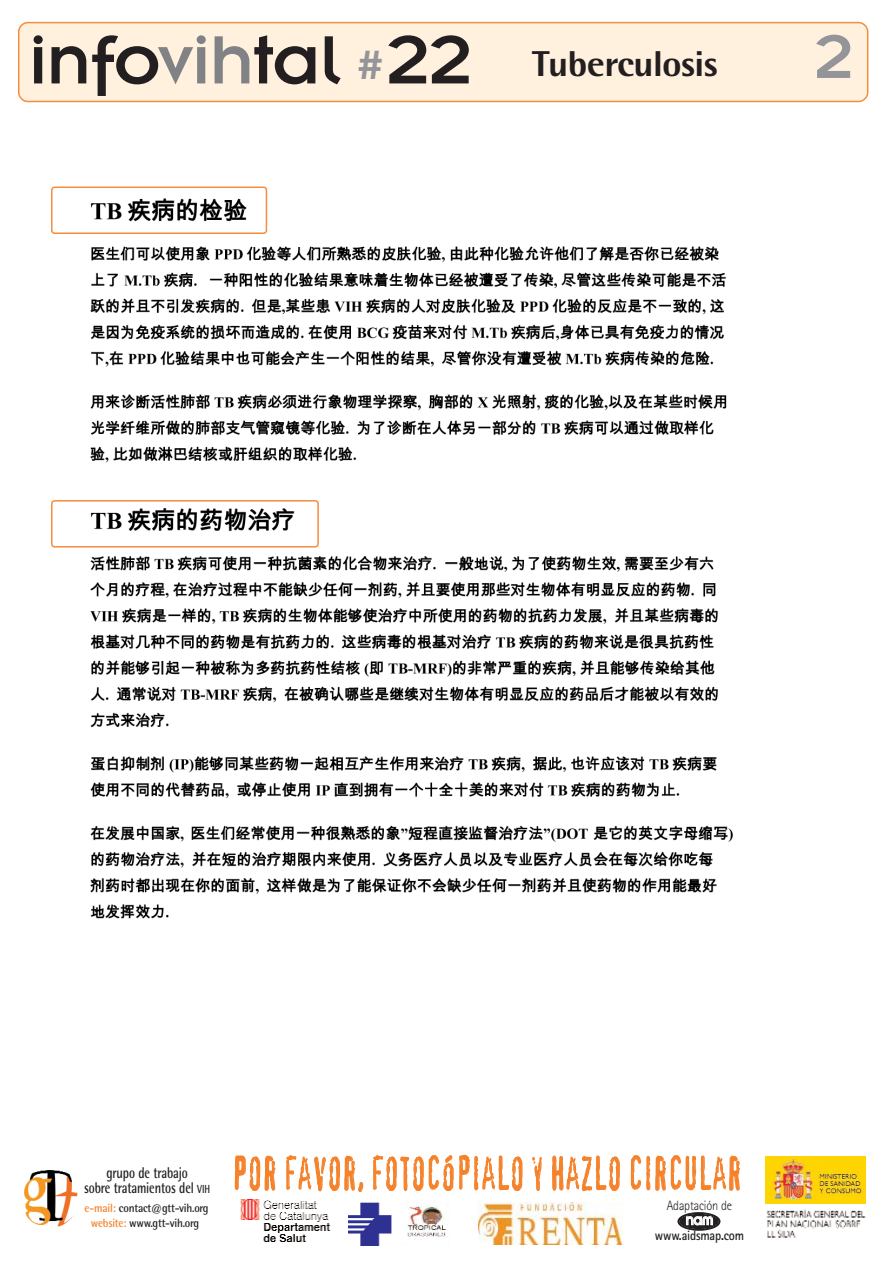
<style>
.page{position:relative;width:893px;height:1276px;background:#fff}
.page>*{position:absolute;margin:0;border:0;box-sizing:border-box;transform-origin:0 0}
.t1{font:67.5px "Insignia A";color:#939598;scale:1.05 1}
.t2{font:45px "Confidential";color:#f5822a;scale:.67 1}
.t3{font:800 36px "Rotis Semi Sans";letter-spacing:-.015em;color:#231f20;scale:1.05 1}
.t4{font:16.5px "Insignia";color:#fff;scale:.91 1}
.t5{font:700 15.6px/15px "Rotis Semi Sans";letter-spacing:-.01em;color:#231f20;text-align:center;scale:.77 1}
.t6{font:700 13.5px "Rotis Sans Serif";letter-spacing:-.015em;color:#231f20;scale:.91 1}
.t7{font:300 13.5px "Rotis Sans Serif";letter-spacing:-.015em;color:#231f20;scale:.91 1}
.t8{font:700 12px/15px "Rotis Semi Sans";letter-spacing:-.02em;color:#231f20;text-align:center;scale:.91 1}
.s1{font-family:"Insignia A";font-weight:400;font-size:75px}
.s2{font-family:"Insignia A";font-weight:400;font-size:75px;color:#808285}
.s3{font-family:"Insignia A";font-weight:400;font-size:45px;color:#939598}
.s4{font-size:11.7px}
.s5{color:#f5822a}
</style>
<div class="page">
<svg style="left:65px;top:189px;width:668px;height:730px"></svg>
<div style="left:18px;top:22px;width:850px;height:80px;background:#fff1de"></div>
<img style="left:240px;top:1199px;width:91px;height:43px">
<img style="left:349px;top:1202px;width:97px;height:43px">
<img style="left:479px;top:1202px;width:144px;height:42px">
<img style="left:24px;top:1170px;width:54px;height:57px">
<img style="left:765px;top:1156px;width:100px;height:47px">
<img style="left:766px;top:1209px;width:99px;height:29px">
<svg style="left:677px;top:1212px;width:43px;height:18px"></svg>
<svg style="left:51px;top:186px;width:216px;height:48px"></svg>
<svg style="left:51px;top:500px;width:268px;height:47px"></svg>
<h3 class="t3" style="left:29px;top:51px;width:658px"><span class="s1">info</span><span class="s2">vih</span><span class="s1">tal</span> <span class="s3">#</span><span class="s1">22</span> Tuberculosis</h3>
<h1 class="t1" style="left:814px;top:36px;width:39px">2</h1>
<h3 class="t5" style="left:84px;top:1166px;width:165px">grupo de trabajo<br>sobre tratamientos del <span class="s4">VIH</span></h3>
<p class="t8" style="left:85px;top:1201px;width:138px"><span class="s5">e-mail:</span> contact@gtt-vih.org <span class="s5">website:</span> www.gtt-vih.org</p>
<h2 class="t2" style="left:232px;top:1148px;width:762px">POR FAVOR, FOTOCÓPIALO Y HAZLO CIRCULAR</h2>
<p class="t7" style="left:667px;top:1200px;width:73px">Adaptación de</p>
<h3 class="t4" style="left:685px;top:1214px;width:32px">nam</h3>
<p class="t6" style="left:655px;top:1230px;width:99px">www.aidsmap.com</p>
</div>
